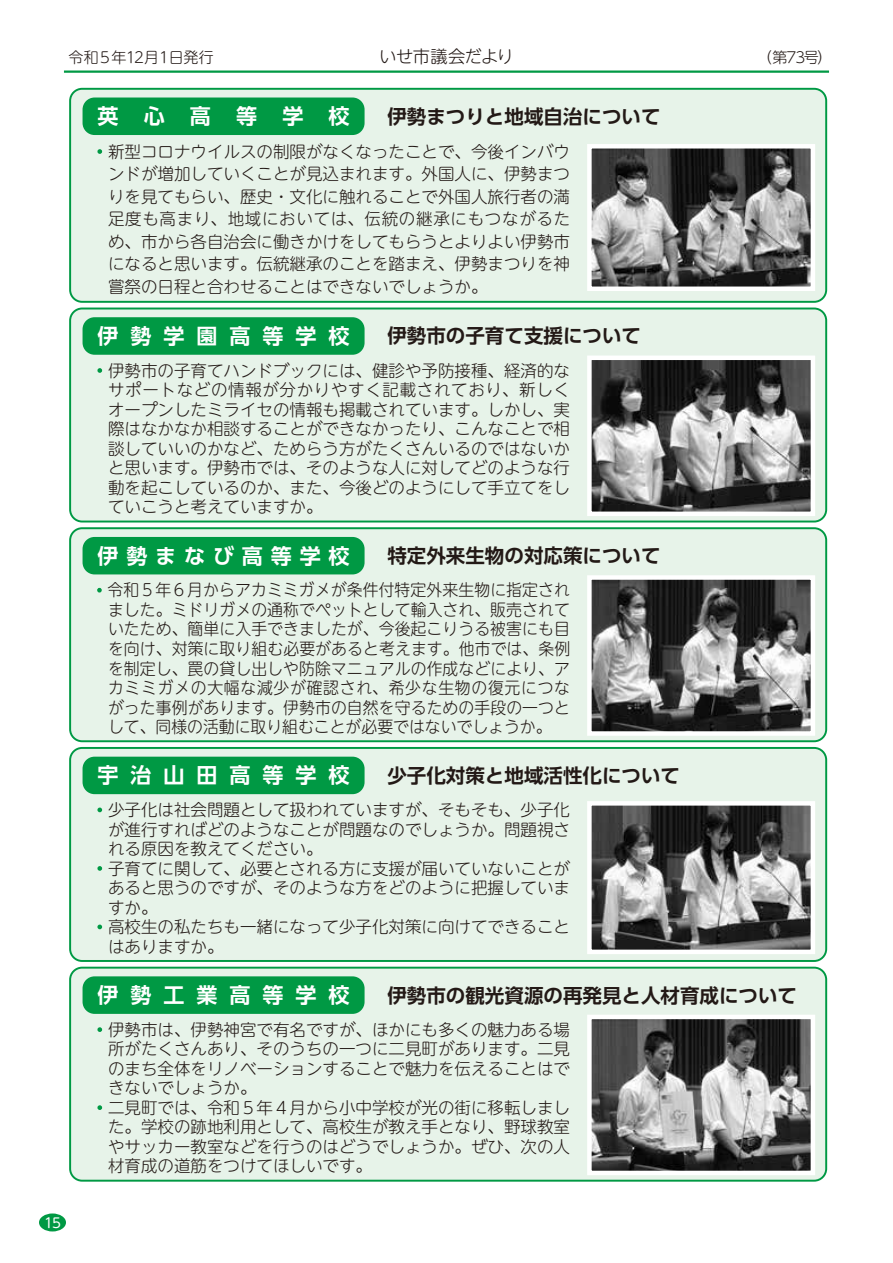
<style>
.page{position:relative;width:893px;height:1263px;background:#fff}
.page>*{position:absolute;margin:0;border:0;box-sizing:border-box;transform-origin:0 0}
.t1{font:700 21px "UD Shin Go Pr 6 N De";letter-spacing:.57em;color:#fff}
.t2{font:700 21px "UD Shin Go Pr 6 N De";letter-spacing:.375em;color:#fff}
.t3{font:700 19.5px "UD Shin Go Pr 6 N De";color:#231916}
.t4{font:300 17.25px "UD Shin M Go Pr 6 N";letter-spacing:-.03em;color:#231916}
.t5{font:300 16.5px/19.5px "UD Shin M Go Pr 6 N";color:#231916;text-align:justify}
.t6{font:300 16.5px/19.5px "UD Shin M Go Pr 6 N";color:#231916;text-align:justify;scale:.96 1}
.t7{font:300 15px "UD Shin M Go Pr 6 N";letter-spacing:-.055em;color:#231916}
.t8{font:13.5px "UD Shin M Go Pr 6 N";color:#fff}
.s1{color:#094}
</style>
<div class="page">
<div style="left:70px;top:968px;width:756px;height:213px;background:#e7f3e9;border-radius:12px"></div>
<div style="left:69px;top:967px;width:758px;height:215px;border:2px solid #094;border-radius:12px"></div>
<div style="left:70px;top:748px;width:756px;height:213px;background:#e7f3e9;border-radius:12px"></div>
<div style="left:69px;top:747px;width:758px;height:215px;border:2px solid #094;border-radius:12px"></div>
<div style="left:70px;top:528px;width:756px;height:213px;background:#e7f3e9;border-radius:12px"></div>
<div style="left:69px;top:527px;width:758px;height:215px;border:2px solid #094;border-radius:12px"></div>
<div style="left:70px;top:308px;width:756px;height:213px;background:#e7f3e9;border-radius:12px"></div>
<div style="left:69px;top:307px;width:758px;height:215px;border:2px solid #094;border-radius:12px"></div>
<div style="left:70px;top:89px;width:756px;height:213px;background:#e7f3e9;border-radius:12px"></div>
<div style="left:69px;top:88px;width:758px;height:215px;border:2px solid #094;border-radius:12px"></div>
<hr style="left:64px;top:71px;width:765px;height:2px;background:#094">
<div style="left:39px;top:1213px;width:27px;height:18px;background:#094;border-radius:50%"></div>
<svg style="left:587px;top:1015px;width:228px;height:160px;background:#777"></svg>
<svg style="left:587px;top:801px;width:228px;height:153px;background:#767676"></svg>
<svg style="left:587px;top:575px;width:228px;height:161px;background:#707070"></svg>
<svg style="left:587px;top:356px;width:228px;height:160px;background:#777"></svg>
<svg style="left:587px;top:144px;width:228px;height:147px;background:#797979"></svg>
<div style="left:83px;top:976px;width:282px;height:38px;background:#094;border-radius:12px"></div>
<div style="left:83px;top:757px;width:282px;height:37px;background:#094;border-radius:12px"></div>
<div style="left:83px;top:537px;width:282px;height:37px;background:#094;border-radius:12px"></div>
<div style="left:83px;top:317px;width:282px;height:38px;background:#094;border-radius:12px"></div>
<div style="left:83px;top:98px;width:282px;height:37px;background:#094;border-radius:12px"></div>
<p class="t7" style="left:68px;top:46px;width:92px">令和５年12月</p>
<p class="t7" style="left:169px;top:46px;width:46px">日発行</p>
<p class="t7" style="left:156px;top:46px;width:16px">１</p>
<p class="t4" style="left:379px;top:43px;width:136px">いせ市議会だより</p>
<p class="t1" style="left:98px;top:99px;width:253px">英心高等学校</p>
<p class="t3" style="left:387px;top:100px;width:274px">伊勢まつりと地域自治について</p>
<p class="t5" style="left:108px;top:139px;width:464px;line-height:22.5px;text-indent:-16px"><span class="s1">・</span>新型コロナウイルスの制限がなくなったことで、今後インバウンドが増加していくことが見込まれます。外国人に、伊勢まつりを見てもらい、歴史・文化に触れることで外国人旅行者の満足度も高まり、地域においては、伝統の継承にもつながるため、市から各自治会に働きかけをしてもらうとよりよい伊勢市になると思います。伝統継承のことを踏まえ、伊勢まつりを神嘗祭の日程と合わせることはできないでしょうか。</p>
<p class="t1" style="left:98px;top:319px;width:253px">伊勢学園高等学校</p>
<p class="t3" style="left:387px;top:320px;width:255px">伊勢市の子育て支援について</p>
<p class="t5" style="left:108px;top:360px;width:464px;text-indent:-16px"><span class="s1">・</span>伊勢市の子育てハンドブックには、健診や予防接種、経済的なサポートなどの情報が分かりやすく記載されており、新しくオープンしたミライセの情報も掲載されています。しかし、実際はなかなか相談することができなかったり、こんなことで相談していいのかなど、ためらう方がたくさんいるのではないかと思います。伊勢市では、そのような人に対してどのような行動を起こしているのか、また、今後どのようにして手立てをしていこうと考えていますか。</p>
<p class="t2" style="left:98px;top:539px;width:253px">伊勢まなび高等学校</p>
<p class="t3" style="left:387px;top:540px;width:274px">特定外来生物の対応策について</p>
<p class="t6" style="left:108px;top:579px;width:483px;text-indent:-16px"><span class="s1">・</span>令和５年６月からアカミミガメが条件付特定外来生物に指定されました。ミドリガメの通称でペットとして輸入され、販売されていたため、簡単に入手できましたが、今後起こりうる被害にも目を向け、対策に取り組む必要があると考えます。他市では、条例を制定し、罠の貸し出しや防除マニュアルの作成などにより、アカミミガメの大幅な減少が確認され、希少な生物の復元につながった事例があります。伊勢市の自然を守るための手段の一つとして、同様の活動に取り組むことが必要ではないでしょうか。</p>
<p class="t1" style="left:98px;top:758px;width:253px">宇治山田高等学校</p>
<p class="t3" style="left:387px;top:759px;width:294px">少子化対策と地域活性化について</p>
<p class="t5" style="left:92px;top:799px;width:480px"><span class="s1">・</span>少子化は社会問題として扱われていますが、そもそも、少子化</p>
<p class="t5" style="left:108px;top:819px;width:463px">が進行すればどのようなことが問題なのでしょうか。問題視さ</p>
<p class="t5" style="left:108px;top:838px;width:216px">れる原因を教えてください。</p>
<p class="t5" style="left:92px;top:858px;width:480px"><span class="s1">・</span>子育てに関して、必要とされる方に支援が届いていないことが</p>
<p class="t5" style="left:108px;top:877px;width:463px">あると思うのですが、そのような方をどのように把握していま</p>
<p class="t5" style="left:108px;top:897px;width:51px">すか。</p>
<p class="t5" style="left:92px;top:916px;width:480px"><span class="s1">・</span>高校生の私たちも一緒になって少子化対策に向けてできること</p>
<p class="t5" style="left:108px;top:936px;width:117px">はありますか。</p>
<p class="t7" style="left:757px;top:46px;width:76px">（第73号(</p>
<p class="t1" style="left:98px;top:978px;width:253px">伊勢工業高等学校</p>
<p class="t3" style="left:387px;top:979px;width:411px">伊勢市の観光資源の再発見と人材育成について</p>
<p class="t5" style="left:92px;top:1019px;width:480px"><span class="s1">・</span>伊勢市は、伊勢神宮で有名ですが、ほかにも多くの魅力ある場</p>
<p class="t5" style="left:108px;top:1038px;width:463px">所がたくさんあり、そのうちの一つに二見町があります。二見</p>
<p class="t5" style="left:108px;top:1058px;width:463px">のまち全体をリノベーションすることで魅力を伝えることはで</p>
<p class="t5" style="left:108px;top:1077px;width:150px">きないでしょうか。</p>
<p class="t5" style="left:92px;top:1097px;width:480px"><span class="s1">・</span>二見町では、令和５年４月から小中学校が光の街に移転しまし</p>
<p class="t5" style="left:108px;top:1116px;width:463px">た。学校の跡地利用として、高校生が教え手となり、野球教室</p>
<p class="t5" style="left:108px;top:1136px;width:463px">やサッカー教室などを行うのはどうでしょうか。ぜひ、次の人</p>
<p class="t5" style="left:108px;top:1155px;width:265px">材育成の道筋をつけてほしいです。</p>
<p class="t8" style="left:44px;top:1211px;width:18px">15</p>
</div>
